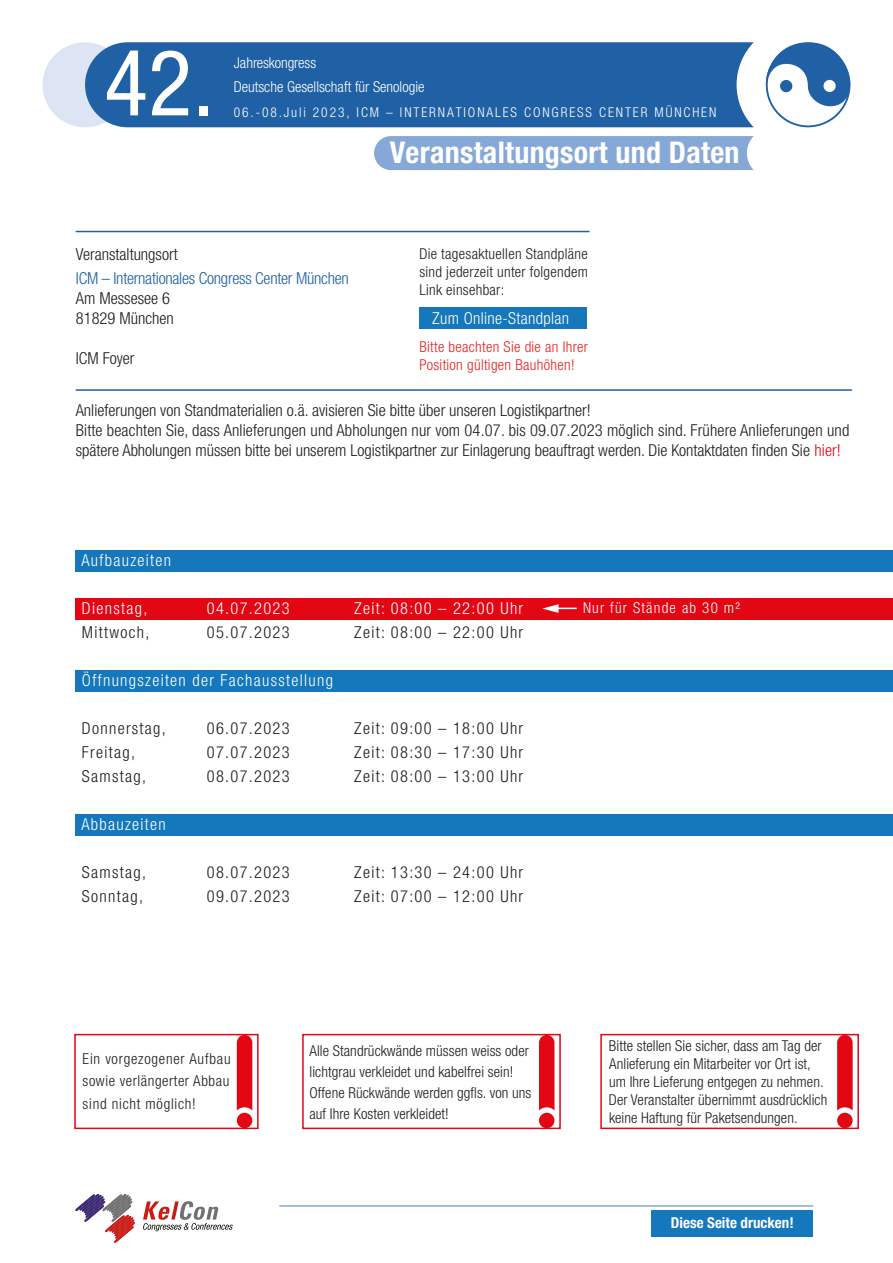
<style>
.page{position:relative;width:893px;height:1263px;background:#fff}
.page>*{position:absolute;margin:0;border:0;box-sizing:border-box;transform-origin:0 0}
.t1{font:condensed 91.5px "Helvetica Neue LT Pro";color:#fff}
.t2{font:700 condensed 30px "Helvetica Neue LT Pro";letter-spacing:.01em;color:#fff}
.t3{font:300 condensed 16.5px/19.8px "Helvetica Neue LT Pro";letter-spacing:.01em;color:#1d1d1b}
.t4{font:300 condensed 16.5px "Helvetica Neue LT Pro";letter-spacing:.08em;color:#1d1d1b}
.t5{font:300 condensed 16.5px "Helvetica Neue LT Pro";letter-spacing:.08em;color:#fff}
.t6{font:300 condensed 16.5px "Helvetica Neue LT Pro";letter-spacing:-.015em;color:#2060a4}
.t7{font:300 condensed 16.5px "Helvetica Neue LT Pro";letter-spacing:.02em;color:#fff}
.t8{font:300 condensed 15px/18px "Helvetica Neue LT Pro";letter-spacing:.005em;color:#1d1d1b}
.t9{font:300 condensed 15px/18px "Helvetica Neue LT Pro";letter-spacing:.02em;color:#e5241d}
.t10{font:300 condensed 15px/24px "Helvetica Neue LT Pro";color:#fff}
.t11{font:300 condensed 15px "Helvetica Neue LT Pro";letter-spacing:.08em;color:#fff}
.t12{font:700 condensed 15px "Helvetica Neue LT Pro";color:#fff}
.t13{font:300 condensed 13.5px "Helvetica Neue LT Pro";letter-spacing:.14em;color:#fff}
.s1{color:#e30613}
</style>
<div class="page">
<svg style="left:76px;top:1194px;width:59px;height:48px"></svg>
<svg style="left:143px;top:1201px;width:90px;height:30px"></svg>
<hr style="left:279px;top:1205px;width:534px;height:2px;background:#85a8d6">
<div style="left:75px;top:598px;width:818px;height:21px;background:#e30613"></div>
<div style="left:75px;top:550px;width:818px;height:21px;background:#1578bc"></div>
<div style="left:75px;top:670px;width:818px;height:21px;background:#1578bc"></div>
<div style="left:75px;top:814px;width:818px;height:22px;background:#1578bc"></div>
<svg style="left:542px;top:604px;width:35px;height:9px"></svg>
<div style="left:600px;top:1034px;width:259px;height:95px;background:#fff;border:2px solid #e30613"></div>
<svg style="left:837px;top:1035px;width:16px;height:75px"></svg>
<div style="left:837px;top:1113px;width:16px;height:15px;background:#e30613;border-radius:50%"></div>
<div style="left:302px;top:1034px;width:259px;height:95px;background:#fff;border:2px solid #e30613"></div>
<svg style="left:539px;top:1035px;width:15px;height:75px"></svg>
<div style="left:539px;top:1113px;width:15px;height:15px;background:#e30613;border-radius:50%"></div>
<div style="left:74px;top:1034px;width:185px;height:95px;background:#fff;border:2px solid #e30613"></div>
<svg style="left:237px;top:1035px;width:15px;height:75px"></svg>
<div style="left:237px;top:1113px;width:15px;height:15px;background:#e30613;border-radius:50%"></div>
<hr style="left:76px;top:389px;width:776px;height:2px;background:#2060a4">
<hr style="left:76px;top:231px;width:513px;height:1px;background:#2060a4">
<div style="left:652px;top:1210px;width:161px;height:26px;background:#1578bc"></div>
<div style="left:43px;top:42px;width:85px;height:85px;background:#dde5f5;border-radius:50%"></div>
<div style="left:85px;top:42px;width:669px;height:85px;background:#2060a4"></div>
<svg style="left:766px;top:42px;width:84px;height:64px"></svg>
<div style="left:419px;top:307px;width:167px;height:22px;background:#1578bc"></div>
<div style="left:374px;top:136px;width:380px;height:34px;background:#85a8d6"></div>
<h1 class="t1" style="left:104px;top:30px;width:111px">42.</h1>
<p class="t10" style="left:234px;top:51px;width:192px">Jahreskongress<br>Deutsche Gesellschaft für Senologie</p>
<p class="t13" style="left:234px;top:104px;width:484px">06.-08.Juli 2023, ICM – INTERNATIONALES CONGRESS CENTER MÜNCHEN</p>
<h2 class="t2" style="left:390px;top:134px;width:351px">Veranstaltungsort und Daten</h2>
<p class="t3" style="left:76px;top:245px;width:103px">Veranstaltungsort</p>
<p class="t6" style="left:76px;top:269px;width:274px">ICM – Internationales Congress Center München</p>
<p class="t3" style="left:76px;top:288px;width:99px">Am Messesee 6<br>81829 München</p>
<p class="t3" style="left:76px;top:348px;width:60px">ICM Foyer</p>
<p class="t8" style="left:419px;top:245px;width:170px;text-align:justify">Die tagesaktuellen Standpläne sind jederzeit unter folgendem Link einsehbar:</p>
<p class="t7" style="left:432px;top:308px;width:138px">Zum Online-Standplan</p>
<p class="t9" style="left:419px;top:338px;width:170px">Bitte beachten Sie die an Ihrer<br>Position gültigen Bauhöhen!</p>
<p class="t3" style="left:76px;top:400px;width:775px">Anlieferungen von Standmaterialien o.ä. avisieren Sie bitte über unseren Logistikpartner!<br>Bitte beachten Sie, dass Anlieferungen und Abholungen nur vom 04.07. bis 09.07.2023 möglich sind. Frühere Anlieferungen und spätere Abholungen müssen bitte bei unserem Logistikpartner zur Einlagerung beauftragt werden. Die Kontaktdaten finden Sie <span class="s1">hier!</span></p>
<p class="t5" style="left:81px;top:551px;width:91px">Aufbauzeiten</p>
<p class="t5" style="left:82px;top:599px;width:67px">Dienstag,</p>
<p class="t5" style="left:207px;top:599px;width:84px">04.07.2023</p>
<p class="t5" style="left:354px;top:599px;width:171px">Zeit: 08:00 – 22:00 Uhr</p>
<p class="t4" style="left:82px;top:623px;width:69px">Mittwoch,</p>
<p class="t3" style="left:207px;top:622px;width:84px">05.07.2023</p>
<p class="t4" style="left:354px;top:623px;width:171px">Zeit: 08:00 – 22:00 Uhr</p>
<p class="t5" style="left:82px;top:671px;width:253px">Öffnungszeiten der Fachausstellung</p>
<p class="t4" style="left:82px;top:719px;width:85px">Donnerstag,</p>
<p class="t3" style="left:207px;top:718px;width:84px">06.07.2023</p>
<p class="t4" style="left:354px;top:719px;width:171px">Zeit: 09:00 – 18:00 Uhr</p>
<p class="t4" style="left:82px;top:743px;width:55px">Freitag,</p>
<p class="t3" style="left:207px;top:742px;width:84px">07.07.2023</p>
<p class="t4" style="left:354px;top:743px;width:171px">Zeit: 08:30 – 17:30 Uhr</p>
<p class="t4" style="left:82px;top:767px;width:66px">Samstag,</p>
<p class="t3" style="left:207px;top:766px;width:84px">08.07.2023</p>
<p class="t4" style="left:354px;top:767px;width:171px">Zeit: 08:00 – 13:00 Uhr</p>
<p class="t5" style="left:81px;top:815px;width:86px">Abbauzeiten</p>
<p class="t4" style="left:82px;top:863px;width:66px">Samstag,</p>
<p class="t3" style="left:207px;top:862px;width:84px">08.07.2023</p>
<p class="t4" style="left:354px;top:863px;width:171px">Zeit: 13:30 – 24:00 Uhr</p>
<p class="t4" style="left:82px;top:887px;width:63px">Sonntag,</p>
<p class="t3" style="left:207px;top:886px;width:84px">09.07.2023</p>
<p class="t4" style="left:354px;top:887px;width:171px">Zeit: 07:00 – 12:00 Uhr</p>
<p class="t11" style="left:583px;top:599px;width:159px">Nur für Stände ab 30 m²</p>
<p class="t8" style="left:83px;top:1047px;width:150px;line-height:22.5px;text-align:justify">Ein vorgezogener Aufbau sowie verlängerter Abbau sind nicht möglich!</p>
<p class="t8" style="left:309px;top:1040px;width:224px;line-height:21px">Alle Standrückwände müssen weiss oder lichtgrau verkleidet und kabelfrei sein!<br>Offene Rückwände werden ggfls. von uns auf Ihre Kosten verkleidet!</p>
<p class="t8" style="left:609px;top:1037px;width:220px">Bitte stellen Sie sicher, dass am Tag der Anlieferung ein Mitarbeiter vor Ort ist, um Ihre Lieferung entgegen zu nehmen.<br>Der Veranstalter übernimmt ausdrücklich keine Haftung für Paketsendungen.</p>
<p class="t12" style="left:671px;top:1213px;width:124px">Diese Seite drucken!</p>
</div>
